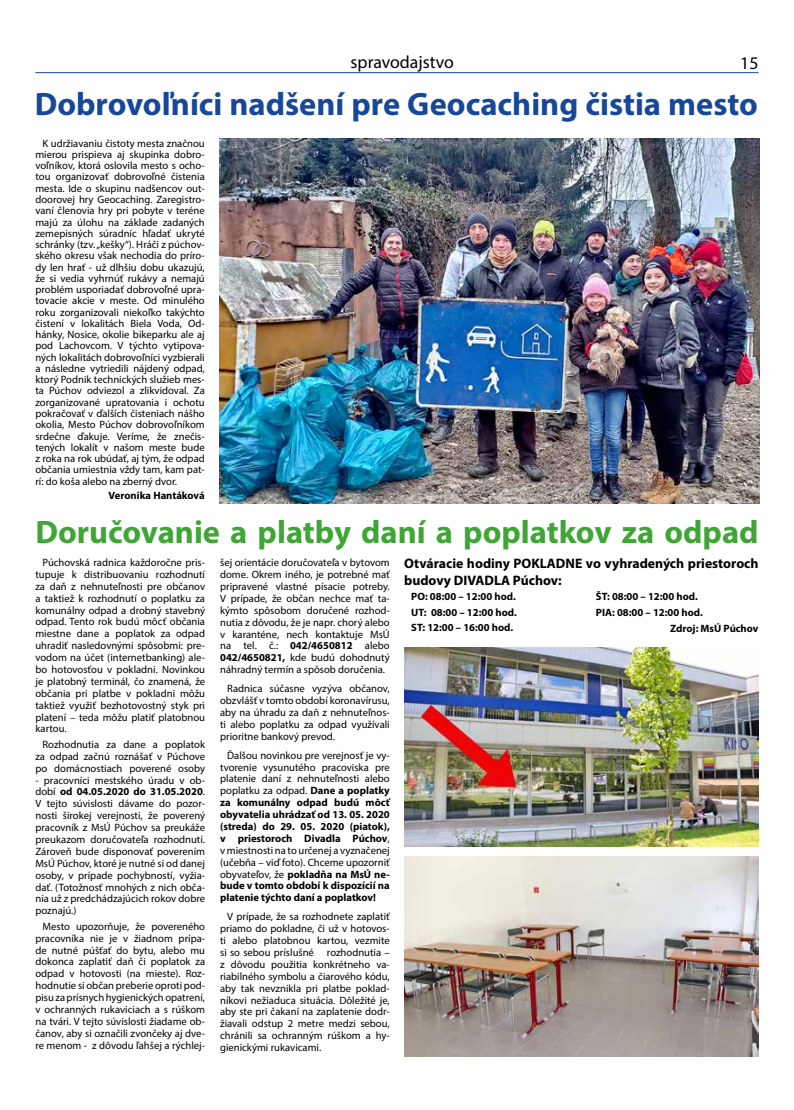
<style>
.page{position:relative;width:794px;height:1110px;background:#fff}
.page>*{position:absolute;margin:0;border:0;box-sizing:border-box;transform-origin:0 0}
.t1{font:700 32.5px "Myriad Pro";color:#174898}
.t2{font:700 32.5px "Myriad Pro";color:#3fa535}
.t3{font:17.75px "Myriad Pro";color:#000}
.t4{font:700 13.75px/16.2px "Myriad Pro";color:#000}
.t5{font:10.62px/11.9px "Myriad Pro";color:#000;text-align:justify}
.t6{font:700 10.62px/11.9px "Myriad Pro";color:#000;text-align:justify}
.s1{font-weight:700}
.s2{font-weight:400}
</style>
<div class="page">
<hr style="left:35px;top:72px;width:723px;height:1px;background:#174898">
<img style="left:220px;top:139px;width:540px;height:364px">
<img style="left:404px;top:856px;width:354px;height:199px">
<img style="left:404px;top:647px;width:354px;height:199px">
<h2 class="t3" style="left:350px;top:51px;width:105px">spravodajstvo</h2>
<h2 class="t3" style="left:740px;top:52px;width:20px">15</h2>
<h1 class="t1" style="left:35px;top:83px;width:724px">Dobrovoľníci nadšení pre Geocaching čistia mesto</h1>
<p class="t5" style="left:35px;top:137px;width:171px;line-height:11.2px;text-indent:7px">K udržiavaniu čistoty mesta značnou mierou prispieva aj skupinka dobro&shy;voľníkov, ktorá oslovila mesto s ocho&shy;tou organizovať dobrovoľné čistenia mesta. Ide o skupinu nadšencov out&shy;doorovej hry Geocaching. Zaregistro&shy;vaní členovia hry pri pobyte v teréne majú za úlohu na základe zadaných zemepisných súradníc hľadať ukryté schránky (tzv. „kešky“). Hráči z púchov&shy;ského okresu však nechodia do príro&shy;dy len hrať - už dlhšiu dobu ukazujú, že si vedia vyhrnúť rukávy a nemajú problém usporiadať dobrovoľné upra&shy;tovacie akcie v meste. Od minulého roku zorganizovali niekoľko takýchto čistení v lokalitách Biela Voda, Od&shy;hánky, Nosice, okolie bikeparku ale aj pod Lachovcom. V týchto vytipova&shy;ných lokalitách dobrovoľníci vyzbierali a následne vytriedili nájdený odpad, ktorý Podnik technických služieb mes&shy;ta Púchov odviezol a zlikvidoval. Za zorganizované upratovania i ochotu pokračovať v ďalších čisteniach nášho okolia, Mesto Púchov dobrovoľníkom srdečne ďakuje. Veríme, že znečis&shy;tených lokalít v našom meste bude z roka na rok ubúdať, aj tým, že odpad občania umiestnia vždy tam, kam pat&shy;rí: do koša alebo na zberný dvor.</p>
<p class="t6" style="left:109px;top:489px;width:98px">Veronika Hantáková</p>
<h1 class="t2" style="left:35px;top:511px;width:724px">Doručovanie a platby daní a poplatkov za odpad</h1>
<p class="t5" style="left:35px;top:556px;width:171px;text-indent:7px">Púchovská radnica každoročne pris&shy;tupuje k distribuovaniu rozhodnutí za daň z nehnuteľnosti pre občanov a taktiež k rozhodnutí o poplatku za komunálny odpad a drobný stavebný odpad. Tento rok budú môcť občania miestne dane a poplatok za odpad uhradiť nasledovnými spôsobmi: pre&shy;vodom na účet (internetbanking) ale&shy;bo hotovosťou v pokladni. Novinkou je platobný terminál, čo znamená, že občania pri platbe v pokladni môžu taktiež využiť bezhotovostný styk pri platení – teda môžu platiť platobnou kartou.</p>
<p class="t5" style="left:35px;top:738px;width:171px;text-indent:7px">Rozhodnutia za dane a poplatok za odpad začnú roznášať v Púchove po domácnostiach poverené osoby</p>
<p class="t5" style="left:35px;top:773px;width:171px">- pracovníci mestského úradu v ob&shy;dobí <span class="s1">od 04.05.2020 do 31.05.2020</span>.<br>V tejto súvislosti dávame do pozor&shy;nosti širokej verejnosti, že poverený pracovník z MsÚ Púchov sa preukáže preukazom doručovateľa rozhodnutí.<br>Zároveň bude disponovať poverením MsÚ Púchov, ktoré je nutné si od danej osoby, v prípade pochybností, vyžia&shy;dať. (Totožnosť mnohých z nich obča&shy;nia už z predchádzajúcich rokov dobre poznajú.)</p>
<p class="t5" style="left:35px;top:919px;width:171px;text-indent:7px">Mesto upozorňuje, že povereného pracovníka nie je v žiadnom prípa&shy;de nutné púšťať do bytu, alebo mu dokonca zaplatiť daň či poplatok za odpad v hotovosti (na mieste). Roz&shy;hodnutie si občan preberie oproti pod&shy;pisu za prísnych hygienických opatrení, v ochranných rukaviciach a s rúškom na tvári. V tejto súvislosti žiadame ob&shy;čanov, aby si označili zvončeky aj dve&shy;re menom - z dôvodu ľahšej a rýchlej-</p>
<p class="t5" style="left:220px;top:556px;width:171px">šej orientácie doručovateľa v bytovom dome. Okrem iného, je potrebné mať pripravené vlastné písacie potreby.<br>V prípade, že občan nechce mať ta&shy;kýmto spôsobom doručené rozhod&shy;nutia z dôvodu, že je napr. chorý alebo v karanténe, nech kontaktuje MsÚ na tel. č.: <span class="s1">042/4650812</span> alebo <span class="s1">042/4650821,</span> kde budú dohodnutý náhradný termín a spôsob doručenia.</p>
<p class="t5" style="left:220px;top:682px;width:171px;text-indent:7px">Radnica súčasne vyzýva občanov, obzvlášť v tomto období koronavírusu, aby na úhradu za daň z nehnuteľnos&shy;ti alebo poplatku za odpad využívali prioritne bankový prevod.</p>
<p class="t6" style="left:220px;top:748px;width:171px;text-indent:7px"><span class="s2">Ďalšou novinkou pre verejnosť je vy&shy;tvorenie vysunutého pracoviska pre platenie daní z nehnuteľnosti alebo poplatku za odpad.</span> Dane a poplatky za komunálny odpad budú môcť obyvatelia uhrádzať od 13. 05. 2020 (streda) do 29. 05. 2020 (piatok), v priestoroch Divadla Púchov<span class="s2">, v miestnosti na to určenej a vyznačenej (učebňa – viď foto). Chceme upozorniť obyvateľov, že</span> pokladňa na MsÚ ne&shy;bude v tomto období k dispozícií na platenie týchto daní a poplatkov!</p>
<p class="t5" style="left:220px;top:910px;width:171px;text-indent:7px">V prípade, že sa rozhodnete zaplatiť priamo do pokladne, či už v hotovos&shy;ti alebo platobnou kartou, vezmite si so sebou príslušné rozhodnutia – z dôvodu použitia konkrétneho va&shy;riabilného symbolu a čiarového kódu, aby tak nevznikla pri platbe poklad&shy;níkovi nežiaduca situácia. Dôležité je, aby ste pri čakaní na zaplatenie dodr&shy;žiavali odstup 2 metre medzi sebou, chránili sa ochranným rúškom a hy&shy;gienickými rukavicami.</p>
<p class="t4" style="left:404px;top:555px;width:356px">Otváracie hodiny POKLADNE vo vyhradených priestoroch budovy DIVADLA Púchov:</p>
<p class="t6" style="left:411px;top:588px;width:107px;line-height:15.4px">PO: 08:00 – 12:00 hod.<br>UT: 08:00 – 12:00 hod.<br>ST: 12:00 – 16:00 hod.</p>
<p class="t6" style="left:596px;top:590px;width:103px">ŠT: 08:00 – 12:00 hod.</p>
<p class="t6" style="left:596px;top:605px;width:108px">PIA: 08:00 – 12:00 hod.</p>
<p class="t6" style="left:670px;top:621px;width:90px">Zdroj: MsÚ Púchov</p>
</div>
